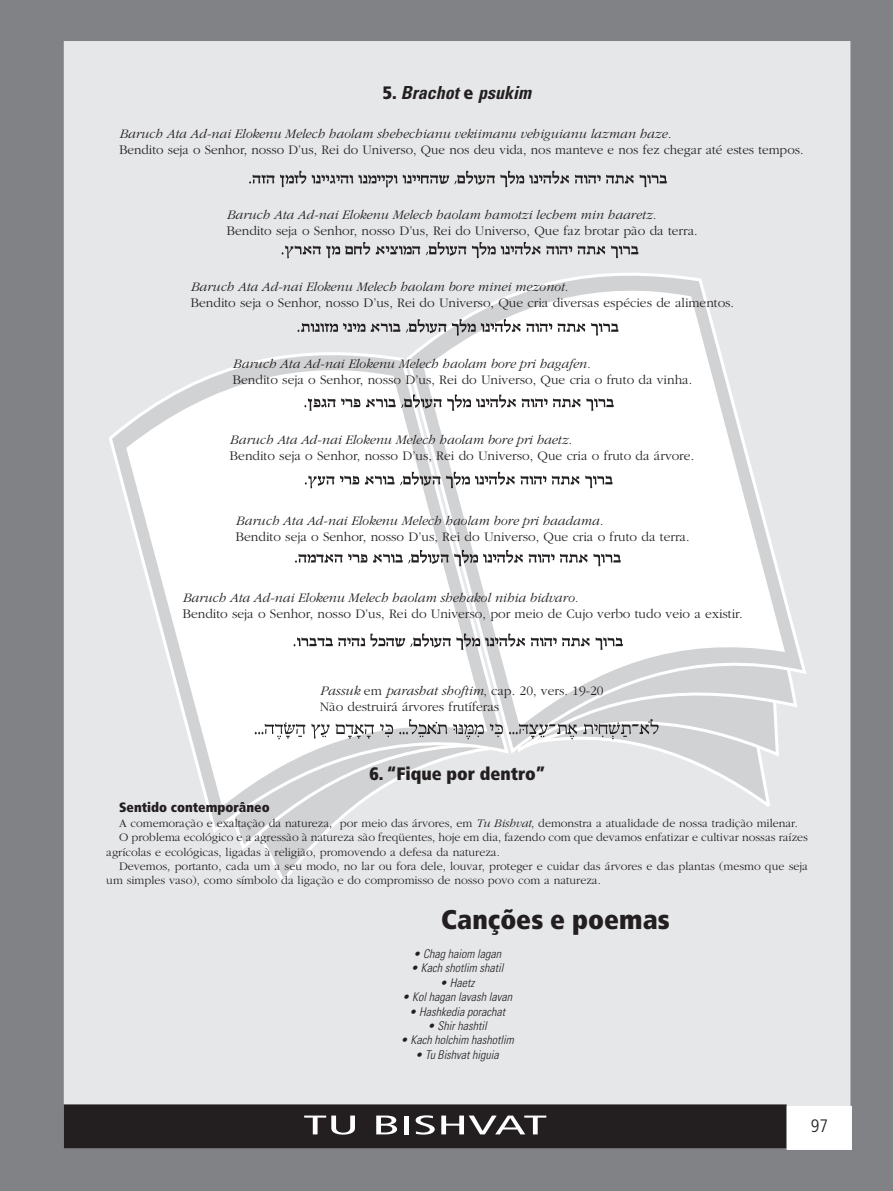
<style>
.page{position:relative;width:893px;height:1191px;background:#808285}
.page>*{position:absolute;margin:0;border:0;box-sizing:border-box;transform-origin:0 0}
.t1{font:900 condensed 27px "Frutiger";color:#231f20}
.t2{font:condensed 27px "Frutiger";color:#fff;scale:2 1}
.t3{font:900 condensed 18px "Frutiger";color:#231f20}
.t4{font:italic 700 condensed 18px "Univers";color:#231f20}
.t5{font:300 condensed 18px "Frutiger";color:#231f20}
.t6{font:300 13.5px/16.2px "Garamond";color:#231f20}
.t7{font:italic 300 13.5px "Garamond";color:#231f20}
.t8{font:900 condensed 13.5px "Frutiger";color:#231f20}
.t9{font:300 12px "Garamond";color:#231f20}
.t10{font:italic 300 condensed 12px "Univers";color:#231f20}
.s1{font-family:"Frutiger";font-weight:900;font-style:normal}
.s2{font-style:italic}
</style>
<div class="page">
<div style="left:65px;top:42px;width:785px;height:1105px;background:#e6e7e9"></div>
<div style="left:65px;top:1105px;width:721px;height:42px;background:#231f20"></div>
<div style="left:64px;top:1104px;width:723px;height:44px;border:2px solid #231f20"></div>
<div style="left:787px;top:1106px;width:64px;height:43px;background:#fff"></div>
<svg style="left:267px;top:852px;width:42px;height:32px"></svg>
<svg style="left:238px;top:835px;width:87px;height:17px"></svg>
<svg style="left:109px;top:352px;width:295px;height:483px"></svg>
<svg style="left:124px;top:361px;width:333px;height:448px"></svg>
<svg style="left:683px;top:759px;width:87px;height:48px"></svg>
<svg style="left:404px;top:273px;width:402px;height:483px"></svg>
<svg style="left:421px;top:281px;width:366px;height:448px;background:#f3f3f4"></svg>
<svg style="left:293px;top:629px;width:330px;height:21px;background:#d8d8d8"></svg>
<svg style="left:249px;top:171px;width:418px;height:17px"></svg>
<svg style="left:281px;top:242px;width:357px;height:17px"></svg>
<svg style="left:297px;top:315px;width:321px;height:26px"></svg>
<svg style="left:304px;top:391px;width:310px;height:24px;background:#ddd"></svg>
<svg style="left:300px;top:468px;width:313px;height:27px;background:#e1e1e1"></svg>
<svg style="left:292px;top:549px;width:329px;height:19px;background:#d6d5d5"></svg>
<svg style="left:255px;top:719px;width:404px;height:20px;background:#cbcbcc"></svg>
<h2 class="t4" style="left:383px;top:82px;width:150px"><span class="s1">5.</span> Brachot <span class="s1">e</span> psukim</h2>
<p class="t7" style="left:119px;top:127px;width:553px">Baruch Ata Ad-nai Elokenu Melech haolam shehechianu vekiimanu vehiguianu lazman haze.</p>
<p class="t6" style="left:119px;top:142px;width:686px">Bendito seja o Senhor, nosso D’us, Rei do Universo, Que nos deu vida, nos manteve e nos fez chegar até estes tempos.</p>
<p class="t7" style="left:226px;top:207px;width:431px">Baruch Ata Ad-nai Elokenu Melech haolam hamotzi lechem min haaretz.</p>
<p class="t6" style="left:226px;top:223px;width:473px">Bendito seja o Senhor, nosso D’us, Rei do Universo, Que faz brotar pão da terra.</p>
<p class="t7" style="left:190px;top:280px;width:379px">Baruch Ata Ad-nai Elokenu Melech haolam bore minei mezonot.</p>
<p class="t6" style="left:190px;top:295px;width:545px">Bendito seja o Senhor, nosso D’us, Rei do Universo, Que cria diversas espécies de alimentos.</p>
<p class="t7" style="left:233px;top:356px;width:359px">Baruch Ata Ad-nai Elokenu Melech haolam bore pri hagafen.</p>
<p class="t6" style="left:233px;top:372px;width:461px">Bendito seja o Senhor, nosso D’us, Rei do Universo, Que cria o fruto da vinha.</p>
<p class="t7" style="left:230px;top:433px;width:343px">Baruch Ata Ad-nai Elokenu Melech haolam bore pri haetz.</p>
<p class="t6" style="left:230px;top:448px;width:466px">Bendito seja o Senhor, nosso D’us, Rei do Universo, Que cria o fruto da árvore.</p>
<p class="t7" style="left:236px;top:514px;width:369px">Baruch Ata Ad-nai Elokenu Melech haolam bore pri haadama.</p>
<p class="t6" style="left:236px;top:529px;width:455px">Bendito seja o Senhor, nosso D’us, Rei do Universo, Que cria o fruto da terra.</p>
<p class="t7" style="left:182px;top:590px;width:397px">Baruch Ata Ad-nai Elokenu Melech haolam shehakol nihia bidvaro.</p>
<p class="t6" style="left:182px;top:605px;width:562px">Bendito seja o Senhor, nosso D’us, Rei do Universo, por meio de Cujo verbo tudo veio a existir.</p>
<p class="t6" style="left:320px;top:683px;width:285px"><span class="s2">Passuk</span> em <span class="s2">parashat shoftim</span>, cap. 20, vers. 19-20<br>Não destruirá árvores frutíferas</p>
<h2 class="t3" style="left:369px;top:762px;width:177px">6. “Fique por dentro”</h2>
<p class="t8" style="left:119px;top:799px;width:152px">Sentido contemporâneo</p>
<p class="t9" style="left:119px;top:816px;width:680px">A comemoração e exaltação da natureza, por meio das árvores, em <span class="s2">Tu Bishvat</span>, demonstra a atualidade de nossa tradição milenar.</p>
<p class="t9" style="left:119px;top:831px;width:690px">O problema ecológico e a agressão à natureza são freqüentes, hoje em dia, fazendo com que devamos enfatizar e cultivar nossas raízes</p>
<p class="t9" style="left:106px;top:845px;width:395px">agrícolas e ecológicas, ligadas à religião, promovendo a defesa da natureza.</p>
<p class="t9" style="left:119px;top:860px;width:690px">Devemos, portanto, cada um a seu modo, no lar ou fora dele, louvar, proteger e cuidar das árvores e das plantas (mesmo que seja</p>
<p class="t9" style="left:106px;top:874px;width:496px">um simples vaso), como símbolo da ligação e do compromisso de nosso povo com a natureza.</p>
<h1 class="t1" style="left:441px;top:903px;width:230px">Canções e poemas</h1>
<p class="t10" style="left:413px;top:946px;width:89px">• Chag haiom lagan</p>
<p class="t10" style="left:411px;top:961px;width:94px">• Kach shotlim shatil</p>
<p class="t10" style="left:440px;top:975px;width:36px">• Haetz</p>
<p class="t10" style="left:402px;top:989px;width:111px">• Kol hagan lavash lavan</p>
<p class="t10" style="left:409px;top:1004px;width:97px">• Hashkedia porachat</p>
<p class="t10" style="left:427px;top:1018px;width:61px">• Shir hashtil</p>
<p class="t10" style="left:400px;top:1033px;width:115px">• Kach holchim hashotlim</p>
<p class="t10" style="left:415px;top:1047px;width:85px">• Tu Bishvat higuia</p>
<h1 class="t2" style="left:303px;top:1109px;width:124px">TU BISHVAT</h1>
<h2 class="t5" style="left:811px;top:1115px;width:19px">97</h2>
</div>
